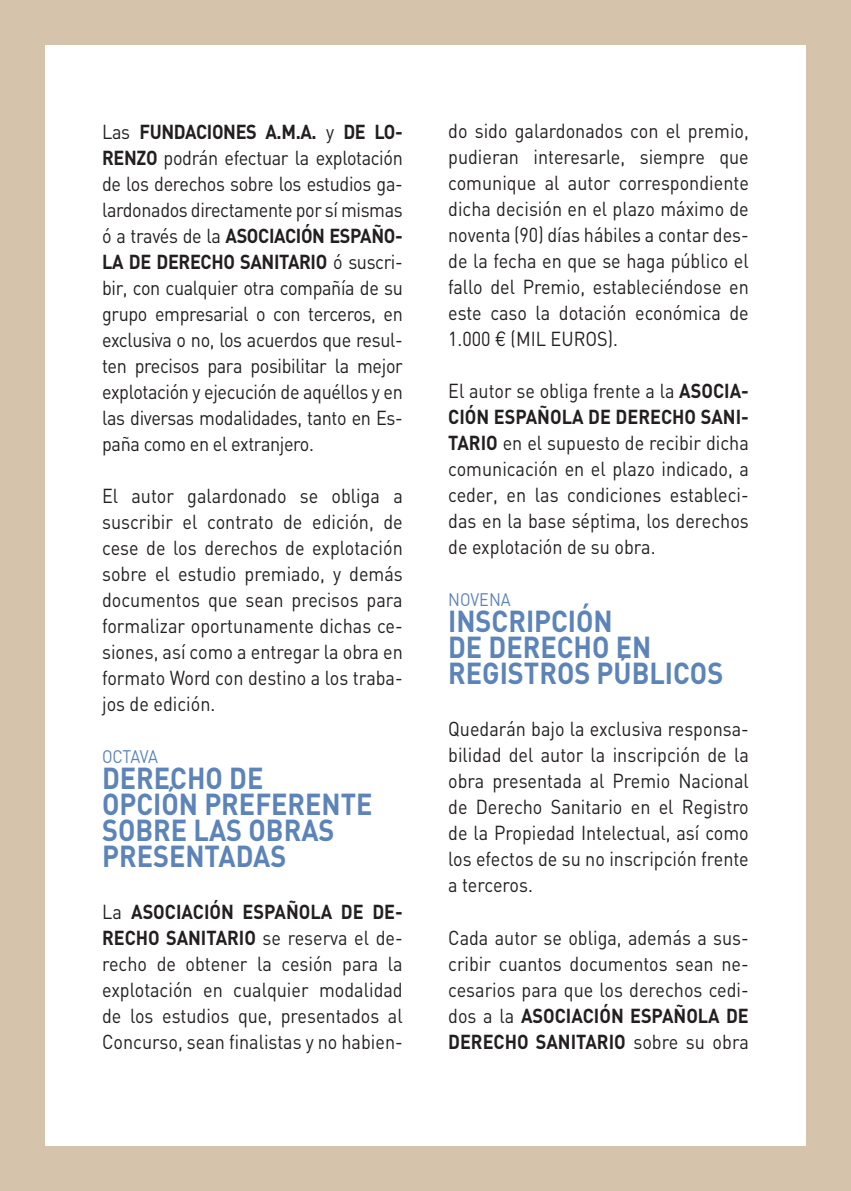
<style>
.page{position:relative;width:851px;height:1191px;background:#fff}
.page>*{position:absolute;margin:0;border:0;box-sizing:border-box;transform-origin:0 0}
.t1{font:700 30px/26px "DIN";color:#5c84b8;scale:.9 1}
.t2{font:20px/26px "DIN";color:#231f20;text-align:justify;scale:.9 1}
.t3{font:18px "DIN";letter-spacing:-.005em;color:#5c84b8;scale:.9 1}
.s1{font-weight:700}
.s2{font-family:"Trade Gothic LT Std"}
</style>
<div class="page">
<div style="left:0;top:0;width:850px;height:1191px;background:#d5c3ac"></div>
<div style="left:45px;top:45px;width:760px;height:1100px;background:#fff"></div>
<p class="t2" style="left:102px;top:118px;width:335px">Las <span class="s1">FUNDACIONES A.M.A.</span> y <span class="s1">DE LO-RENZO</span> podrán efectuar la explotación de los derechos sobre los estudios ga&shy;lardonados directamente por sí mismas ó a través de la <span class="s1">ASOCIACIÓN ESPAÑO-LA DE DERECHO SANITARIO</span> ó suscri&shy;bir, con cualquier otra compañía de su grupo empresarial o con terceros, en exclusiva o no, los acuerdos que resul&shy;ten precisos para posibilitar la mejor explotación y ejecución de aquéllos y en las diversas modalidades, tanto en Es&shy;paña como en el extranjero.</p>
<p class="t2" style="left:102px;top:482px;width:335px">El autor galardonado se obliga a suscribir el contrato de edición, de cese de los derechos de explotación sobre el estudio premiado, y demás documentos que sean precisos para formalizar oportunamente dichas ce&shy;siones, así como a entregar la obra en formato Word con destino a los traba&shy;jos de edición.</p>
<p class="t3" style="left:102px;top:745px;width:64px">OCTAVA</p>
<p class="t1" style="left:102px;top:763px;width:181px">DERECHO DE</p>
<p class="t1" style="left:102px;top:789px;width:302px">OPCIÓN PREFERENTE<br>SOBRE LAS OBRAS<br>PRESENTADAS</p>
<p class="t2" style="left:102px;top:898px;width:335px">La <span class="s1">ASOCIACIÓN ESPAÑOLA DE DE-RECHO SANITARIO</span> se reserva el de&shy;recho de obtener la cesión para la explotación en cualquier modalidad de los estudios que, presentados al Concurso, sean finalistas y no habien-</p>
<p class="t2" style="left:448px;top:118px;width:335px">do sido galardonados con el premio, pudieran interesarle, siempre que comunique al autor correspondiente dicha decisión en el plazo máximo de noventa (90) días hábiles a contar des&shy;de la fecha en que se haga público el fallo del Premio, estableciéndose en este caso la dotación económica de 1.000 <span class="s2">€</span> (MIL EUROS).</p>
<p class="t2" style="left:448px;top:378px;width:335px">El autor se obliga frente a la <span class="s1">ASOCIA-CIÓN ESPAÑOLA DE DERECHO SANI-TARIO</span> en el supuesto de recibir dicha comunicación en el plazo indicado, a ceder, en las condiciones estableci&shy;das en la base séptima, los derechos de explotación de su obra.</p>
<p class="t3" style="left:448px;top:588px;width:71px">NOVENA</p>
<p class="t1" style="left:448px;top:607px;width:307px">INSCRIPCIÓN<br>DE DERECHO EN<br>REGISTROS PÚBLICOS</p>
<p class="t2" style="left:448px;top:716px;width:335px">Quedarán bajo la exclusiva responsa&shy;bilidad del autor la inscripción de la obra presentada al Premio Nacional de Derecho Sanitario en el Registro de la Propiedad Intelectual, así como los efectos de su no inscripción frente a terceros.</p>
<p class="t2" style="left:448px;top:924px;width:335px">Cada autor se obliga, además a sus&shy;cribir cuantos documentos sean ne&shy;cesarios para que los derechos cedi&shy;dos a la <span class="s1">ASOCIACIÓN ESPAÑOLA DE DERECHO SANITARIO</span> sobre su obra</p>
</div>
